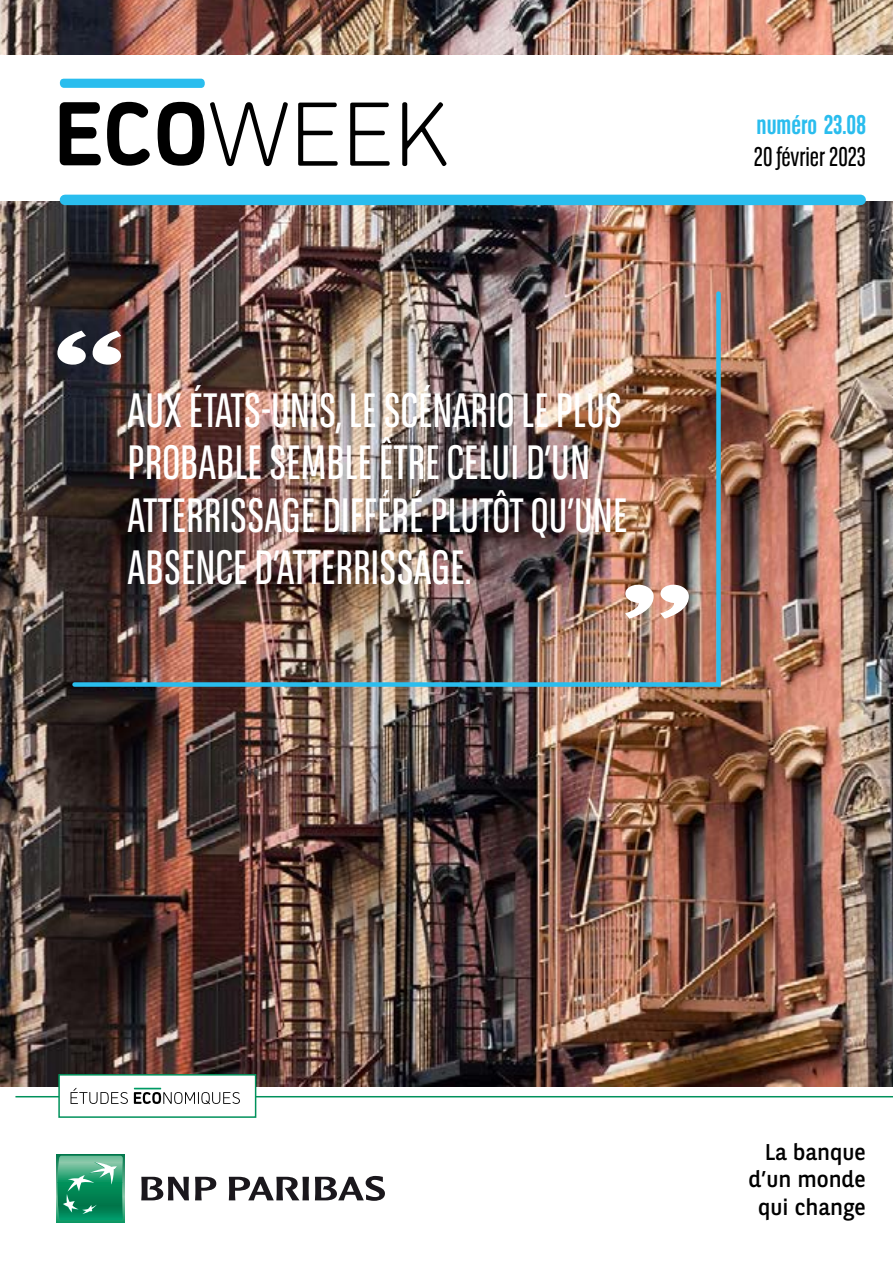
<style>
.page{position:relative;width:893px;height:1263px;background:#fff}
.page>*{position:absolute;margin:0;border:0;box-sizing:border-box;transform-origin:0 0}
.t1{font:48px/52.5px "BNPP Sans Condensed";color:#fff}
.t2{font:27px "BNPP Sans Condensed";color:#000}
.t3{font:700 27px "BNPP Sans Condensed";color:#2abdee}
.t4{font:22.8px/27.3px "BNPP Sans";color:#000;text-align:right}
</style>
<div class="page">
<img style="left:0;top:0;width:893px;height:1086px">
<div style="left:1px;top:55px;width:892px;height:146px;background:#fff"></div>
<hr style="left:15px;top:1096px;width:878px;height:1px;background:#00915b">
<div style="left:56px;top:1154px;width:68px;height:68px;background:#119263"></div>
<svg style="left:57px;top:1156px;width:66px;height:64px;background:#35a178"></svg>
<svg style="left:141px;top:1177px;width:48px;height:23px"></svg>
<svg style="left:195px;top:1177px;width:21px;height:23px"></svg>
<svg style="left:229px;top:1177px;width:80px;height:23px"></svg>
<svg style="left:315px;top:1176px;width:70px;height:25px"></svg>
<div style="left:58px;top:1074px;width:198px;height:44px;background:#fff;border:2px solid #00915b"></div>
<svg style="left:71px;top:1088px;width:57px;height:16px"></svg>
<svg style="left:134px;top:1088px;width:106px;height:16px"></svg>
<div style="left:65px;top:195px;width:796px;height:10px;background:#2abdee"></div>
<svg style="left:60px;top:102px;width:41px;height:63px"></svg>
<svg style="left:107px;top:102px;width:43px;height:64px"></svg>
<svg style="left:158px;top:102px;width:46px;height:64px"></svg>
<svg style="left:59px;top:79px;width:146px;height:9px"></svg>
<svg style="left:210px;top:102px;width:78px;height:64px"></svg>
<svg style="left:298px;top:103px;width:40px;height:63px"></svg>
<svg style="left:350px;top:103px;width:40px;height:63px"></svg>
<svg style="left:402px;top:102px;width:44px;height:64px"></svg>
<svg style="left:57px;top:331px;width:13px;height:34px"></svg>
<img style="left:70px;top:289px;width:653px;height:400px">
<p class="t1" style="left:128px;top:383px;width:501px">AUX ÉTATS-UNIS, LE SCÉNARIO LE PLUS<br>PROBABLE SEMBLE ÊTRE CELUI D’UN<br>ATTERRISSAGE DIFFÉRÉ PLUTÔT QU’UNE<br>ABSENCE D’ATTERRISSAGE.</p>
<p class="t3" style="left:757px;top:109px;width:111px">numéro 23.08</p>
<p class="t2" style="left:754px;top:140px;width:113px">20 février 2023</p>
<p class="t4" style="left:748px;top:1137px;width:119px">La banque d’un monde qui change</p>
</div>
